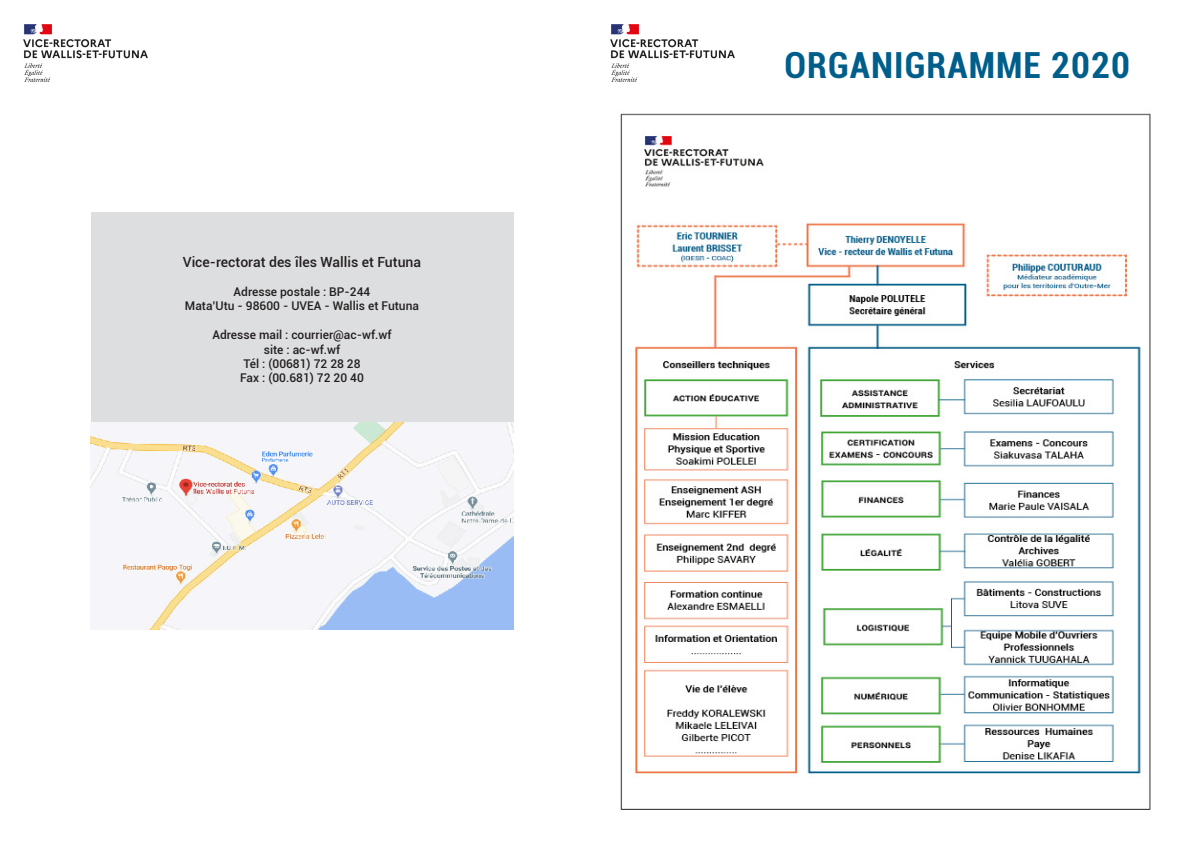
<style>
.page{position:relative;width:1191px;height:842px;background:#fff}
.page>*{position:absolute;margin:0;border:0;box-sizing:border-box;transform-origin:0 0}
.t1{font:700 condensed 36px "Roboto";letter-spacing:.03em;color:#005e8b}
.t2{font:500 14px "Roboto";color:#231f20}
.t3{font:500 12px "Roboto";color:#231f20}
</style>
<div class="page">
<img style="left:23px;top:24px;width:125px;height:58px">
<img style="left:610px;top:24px;width:125px;height:58px">
<img style="left:620px;top:113px;width:531px;height:697px">
<div style="left:91px;top:213px;width:422px;height:210px;background:#dddee0"></div>
<img style="left:91px;top:423px;width:422px;height:206px">
<p class="t2" style="left:183px;top:252px;width:240px">Vice-rectorat des îles Wallis et Futuna</p>
<p class="t3" style="left:234px;top:283px;width:138px">Adresse postale : BP-244</p>
<p class="t3" style="left:185px;top:298px;width:236px">Mata’Utu - 98600 - UVEA - Wallis et Futuna</p>
<p class="t3" style="left:212px;top:326px;width:180px">Adresse mail : courrier@ac-wf.wf</p>
<p class="t3" style="left:264px;top:341px;width:78px">site : ac-wf.wf</p>
<p class="t3" style="left:243px;top:355px;width:119px">Tél : (00681) 72 28 28</p>
<p class="t3" style="left:240px;top:370px;width:125px">Fax : (00.681) 72 20 40</p>
<p class="t1" style="left:784px;top:40px;width:347px">ORGANIGRAMME 2020</p>
</div>
